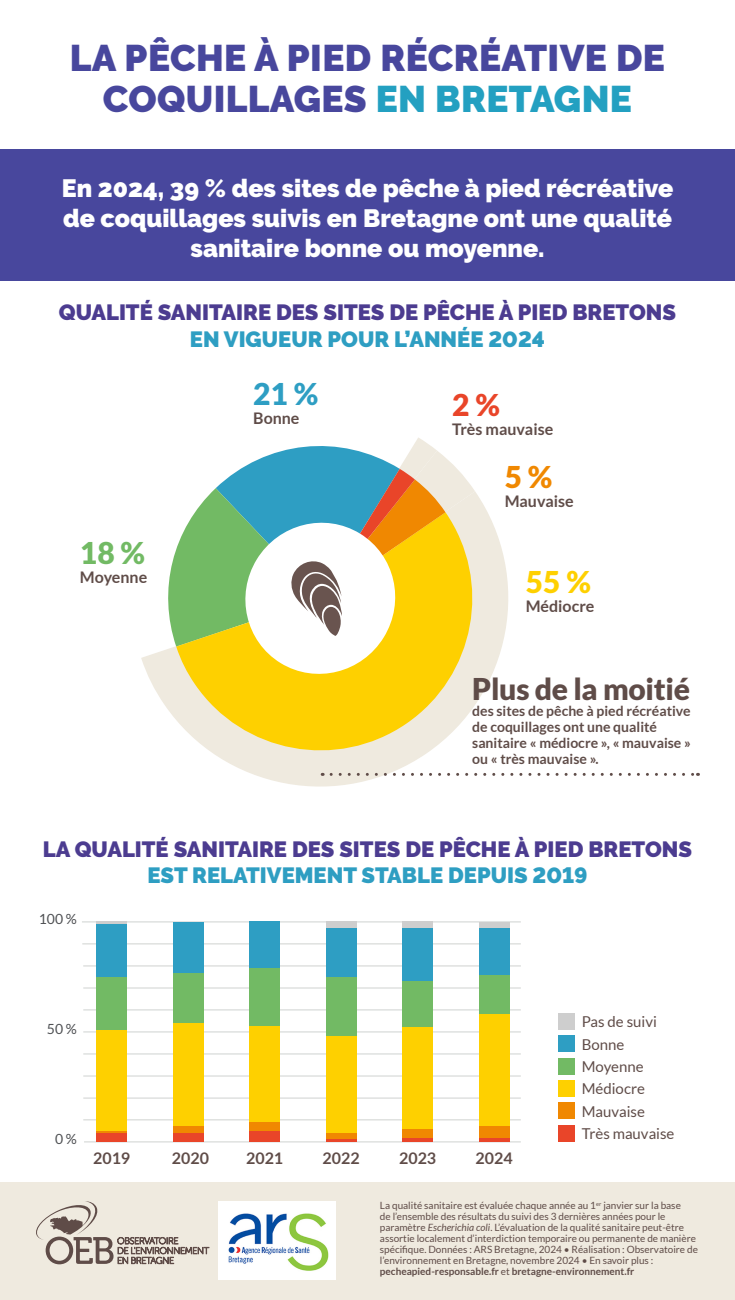
<style>
.page{position:relative;width:735px;height:1300px;background:#fff}
.page>*{position:absolute;margin:0;border:0;box-sizing:border-box;transform-origin:0 0}
._01__Titre{font:900 37px/41px "Raleway";letter-spacing:.01em;color:#48479d;text-align:center}
._07__Gros_chiffre{font:900 30px "Lato";letter-spacing:-.01em;color:#5f4c48}
._06__Texte_courant_petit{font:900 30px "Lato";color:#fed000}
._06__Texte_courant_petit-2{font:900 30px "Lato";color:#2e9ec3}
._06__Texte_courant_petit-3{font:900 30px "Lato";color:#72ba64}
._06__Texte_courant_petit-4{font:900 30px "Lato";color:#f08801}
._06__Texte_courant_petit-5{font:900 30px "Lato";color:#e94529}
._02__Chapô{font:900 25px/30px "Raleway";color:#fff;text-align:center}
._03__Sous-tire{font:900 22px/26.4px "Raleway";color:#4c3c90;text-align:center}
._06__Texte_courant_petit-6{font:700 16px "Lato";color:#5f4c48}
._05__Texte_courant{font:700 16px "Lato";color:#5f4c48}
._06__Texte_courant_petit-7{font:15px "Lato";color:#5f4c48}
._05__Texte_courant-2{font:700 14px/16px "Lato";color:#5f4c48}
._09__Chiffres_clés__petit{font:14px "Lato";color:#4e5053}
._09__Sources{font:10px/11px "Lato";color:#5f4c48}
.s1{color:#23a0c1}
.s2{color:#2e9ec2}
.s3{font-style:italic}
.s4{font-weight:700}
</style>
<div class="page">
<div style="left:0;top:1182px;width:735px;height:118px;background:#efeadf"></div>
<svg style="left:36px;top:1201px;width:173px;height:63px"></svg>
<hr style="left:83px;top:1120px;width:438px;height:1px;background:#cfd2d0">
<hr style="left:83px;top:1098px;width:438px;height:1px;background:#cfd2d0">
<hr style="left:83px;top:1076px;width:438px;height:1px;background:#cfd2d0">
<hr style="left:83px;top:1054px;width:438px;height:1px;background:#cfd2d0">
<hr style="left:83px;top:1032px;width:438px;height:1px;background:#cfd2d0">
<hr style="left:83px;top:1010px;width:438px;height:1px;background:#cfd2d0">
<hr style="left:83px;top:988px;width:438px;height:1px;background:#cfd2d0">
<hr style="left:83px;top:966px;width:438px;height:1px;background:#cfd2d0">
<hr style="left:82px;top:944px;width:439px;height:1px;background:#cfd2d0">
<hr style="left:82px;top:922px;width:439px;height:1px;background:#cfd2d0">
<hr style="left:84px;top:1141px;width:437px;height:1px;background:#cfd2d0">
<svg style="left:141px;top:492px;width:367px;height:295px"></svg>
<div style="left:0;top:149px;width:735px;height:132px;background:#48479d"></div>
<svg style="left:176px;top:512px;width:317px;height:259px"></svg>
<svg style="left:157px;top:437px;width:318px;height:248px"></svg>
<svg style="left:331px;top:773px;width:368px;height:3px"></svg>
<img style="left:219px;top:1201px;width:116px;height:78px">
<hr style="left:97px;top:1131px;width:30px;height:2px;background:#f08801">
<div style="left:97px;top:1133px;width:30px;height:9px;background:#e94529"></div>
<div style="left:97px;top:1030px;width:30px;height:101px;background:#fed000"></div>
<div style="left:97px;top:977px;width:30px;height:53px;background:#72ba64"></div>
<hr style="left:97px;top:922px;width:30px;height:2px;background:#cecece">
<div style="left:97px;top:924px;width:30px;height:53px;background:#2e9ec3"></div>
<div style="left:250px;top:1122px;width:30px;height:9px;background:#f08801"></div>
<div style="left:250px;top:1025px;width:30px;height:97px;background:#fed000"></div>
<div style="left:250px;top:968px;width:30px;height:57px;background:#72ba64"></div>
<div style="left:250px;top:1131px;width:30px;height:11px;background:#e94529"></div>
<div style="left:250px;top:922px;width:30px;height:46px;background:#2e9ec3"></div>
<div style="left:173px;top:1133px;width:30px;height:9px;background:#e94529"></div>
<div style="left:173px;top:1023px;width:30px;height:104px;background:#fed000"></div>
<div style="left:173px;top:972px;width:30px;height:51px;background:#72ba64"></div>
<div style="left:173px;top:922px;width:30px;height:50px;background:#2e9ec3"></div>
<div style="left:173px;top:1127px;width:30px;height:6px;background:#f08801"></div>
<div style="left:326px;top:1133px;width:30px;height:7px;background:#f08801"></div>
<hr style="left:326px;top:1140px;width:30px;height:2px;background:#e94529">
<div style="left:326px;top:977px;width:30px;height:59px;background:#72ba64"></div>
<div style="left:326px;top:928px;width:30px;height:49px;background:#2e9ec3"></div>
<div style="left:326px;top:1036px;width:30px;height:97px;background:#fed000"></div>
<div style="left:326px;top:922px;width:30px;height:6px;background:#cecece"></div>
<hr style="left:403px;top:1138px;width:30px;height:4px;background:#e94529">
<div style="left:403px;top:922px;width:30px;height:6px;background:#cecece"></div>
<div style="left:403px;top:928px;width:30px;height:53px;background:#2e9ec3"></div>
<div style="left:403px;top:981px;width:30px;height:46px;background:#72ba64"></div>
<div style="left:403px;top:1027px;width:30px;height:102px;background:#fed000"></div>
<div style="left:403px;top:1129px;width:30px;height:9px;background:#f08801"></div>
<hr style="left:479px;top:1138px;width:30px;height:4px;background:#e94529">
<div style="left:479px;top:922px;width:30px;height:6px;background:#cecece"></div>
<div style="left:479px;top:975px;width:30px;height:39px;background:#72ba64"></div>
<div style="left:479px;top:1014px;width:30px;height:113px;background:#fed000"></div>
<div style="left:479px;top:1127px;width:30px;height:11px;background:#f08801"></div>
<div style="left:479px;top:928px;width:30px;height:47px;background:#2e9ec3"></div>
<div style="left:558px;top:1035px;width:17px;height:17px;background:#2e9ec3"></div>
<div style="left:558px;top:1058px;width:17px;height:17px;background:#72ba64"></div>
<div style="left:558px;top:1080px;width:17px;height:17px;background:#fed000"></div>
<div style="left:558px;top:1102px;width:17px;height:17px;background:#f08801"></div>
<div style="left:558px;top:1125px;width:17px;height:17px;background:#e94529"></div>
<div style="left:558px;top:1013px;width:17px;height:17px;background:#cecece"></div>
<p class="_01__Titre" style="left:70px;top:37px;width:597px">LA PÊCHE À PIED RÉCRÉATIVE DE<br>COQUILLAGES <span class="s1">EN BRETAGNE</span></p>
<p class="_02__Chapô" style="left:62px;top:173px;width:613px">En 2024, 39 % des sites de pêche à pied récréative de coquillages suivis en Bretagne ont une qualité sanitaire bonne ou moyenne.</p>
<p class="_03__Sous-tire" style="left:59px;top:300px;width:619px">QUALITÉ SANITAIRE DES SITES DE PÊCHE À PIED BRETONS<br><span class="s2">EN VIGUEUR POUR L’ANNÉE 2024</span></p>
<p class="_06__Texte_courant_petit-3" style="left:80px;top:535px;width:67px">18 %</p>
<p class="_06__Texte_courant_petit-6" style="left:80px;top:568px;width:69px">Moyenne</p>
<p class="_06__Texte_courant_petit-2" style="left:253px;top:377px;width:67px">21 %</p>
<p class="_06__Texte_courant_petit-6" style="left:253px;top:409px;width:48px">Bonne</p>
<p class="_06__Texte_courant_petit-5" style="left:452px;top:388px;width:49px">2 %</p>
<p class="_06__Texte_courant_petit-6" style="left:452px;top:420px;width:103px">Très mauvaise</p>
<p class="_06__Texte_courant_petit-4" style="left:505px;top:460px;width:49px">5 %</p>
<p class="_06__Texte_courant_petit-6" style="left:505px;top:492px;width:71px">Mauvaise</p>
<p class="_06__Texte_courant_petit" style="left:526px;top:564px;width:67px">55 %</p>
<p class="_06__Texte_courant_petit-6" style="left:526px;top:597px;width:70px">Médiocre</p>
<p class="_07__Gros_chiffre" style="left:472px;top:671px;width:219px">Plus de la moitié</p>
<p class="_05__Texte_courant-2" style="left:472px;top:702px;width:220px">des sites de pêche à pied récréative de coquillages ont une qualité sanitaire « médiocre », « mauvaise » ou « très mauvaise ».</p>
<p class="_03__Sous-tire" style="left:43px;top:836px;width:651px">LA QUALITÉ SANITAIRE DES SITES DE PÊCHE À PIED BRETONS<br><span class="s2">EST RELATIVEMENT STABLE DEPUIS 2019</span></p>
<p class="_09__Chiffres_clés__petit" style="left:39px;top:912px;width:40px">100 %</p>
<p class="_09__Chiffres_clés__petit" style="left:47px;top:1021px;width:31px">50 %</p>
<p class="_09__Chiffres_clés__petit" style="left:55px;top:1131px;width:23px">0 %</p>
<p class="_06__Texte_courant_petit-7" style="left:582px;top:1013px;width:77px">Pas de suivi</p>
<p class="_05__Texte_courant" style="left:93px;top:1149px;width:39px">2019</p>
<p class="_05__Texte_courant" style="left:172px;top:1149px;width:39px">2020</p>
<p class="_05__Texte_courant" style="left:246px;top:1149px;width:39px">2021</p>
<p class="_05__Texte_courant" style="left:323px;top:1149px;width:39px">2022</p>
<p class="_05__Texte_courant" style="left:399px;top:1149px;width:39px">2023</p>
<p class="_05__Texte_courant" style="left:476px;top:1149px;width:39px">2024</p>
<p class="_06__Texte_courant_petit-7" style="left:582px;top:1036px;width:44px">Bonne</p>
<p class="_06__Texte_courant_petit-7" style="left:582px;top:1058px;width:63px">Moyenne</p>
<p class="_06__Texte_courant_petit-7" style="left:582px;top:1080px;width:65px">Médiocre</p>
<p class="_06__Texte_courant_petit-7" style="left:582px;top:1103px;width:65px">Mauvaise</p>
<p class="_06__Texte_courant_petit-7" style="left:582px;top:1125px;width:94px">Très mauvaise</p>
<p class="_09__Sources" style="left:380px;top:1200px;width:320px">La qualité sanitaire est évaluée chaque année au 1<sup>er</sup> janvier sur la base<br>de l’ensemble des résultats du suivi des 3 dernières années pour le paramètre <span class="s3">Escherichia coli</span>. L’évaluation de la qualité sanitaire peut-être assortie localement d’interdiction temporaire ou permanente de manière spécifique. Données : ARS Bretagne, 2024 • Réalisation : Observatoire de l’environnement en Bretagne, novembre 2024 • En savoir plus : <span class="s4">pecheapied-responsable.fr</span> et <span class="s4">bretagne-environnement.fr</span></p>
</div>
